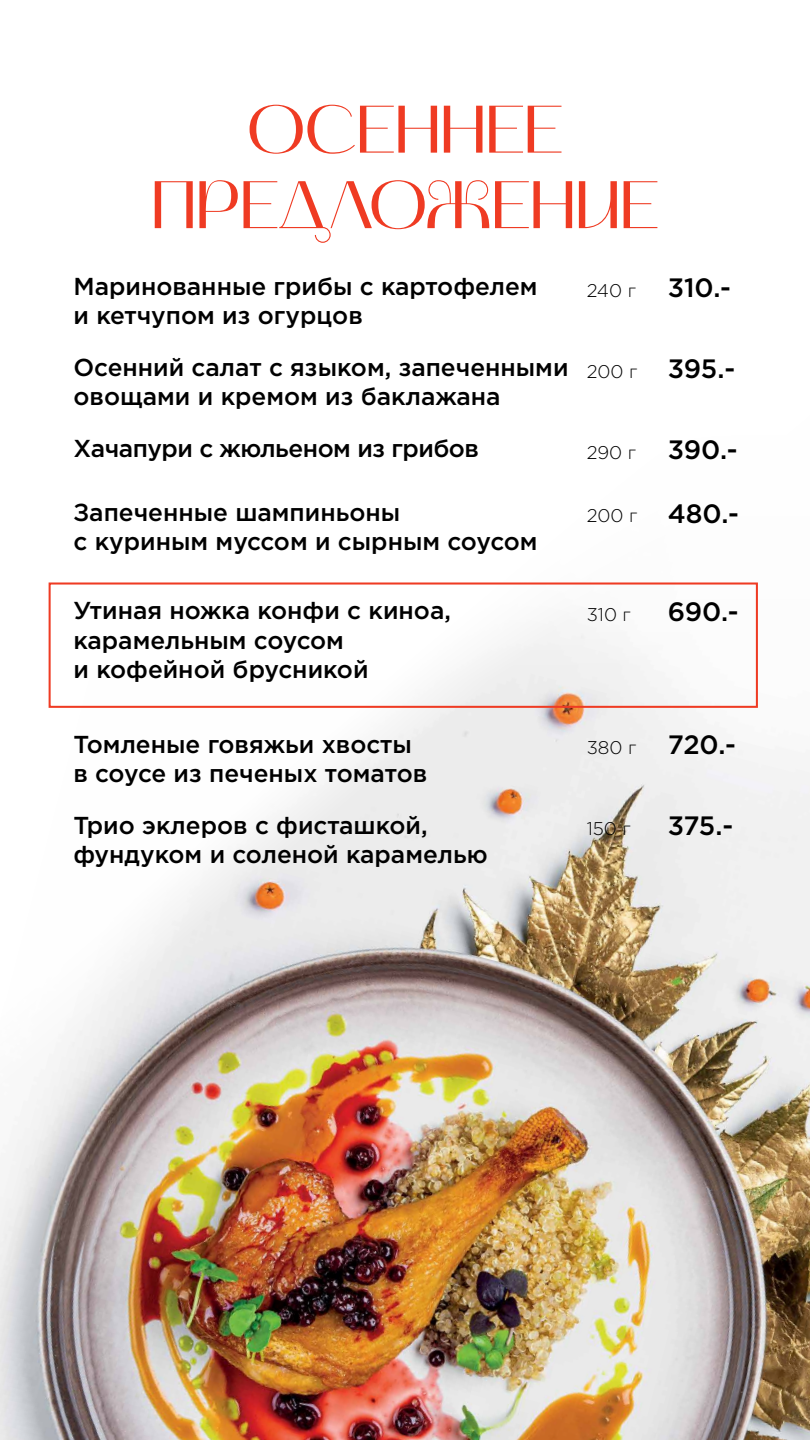
<style>
.page{position:relative;width:810px;height:1440px;background:#fff}
.page>*{position:absolute;margin:0;border:0;box-sizing:border-box;transform-origin:0 0}
.t1{font:300 67.35px/75.5px "Mak";color:#ef3b23;text-align:center}
.t2{font:500 26.55px "Gotham Pro";letter-spacing:-.01em;color:#000}
.t3{font:500 24.53px/29.4px "Gotham Pro";color:#000}
.t4{font:500 24.53px "Gotham Pro";letter-spacing:-.02em;color:#000}
.t5{font:300 18.38px "Gotham Pro";color:#000}
.s1{font-weight:300;font-size:18.38px}
</style>
<div class="page">
<img style="left:0;top:582px;width:810px;height:858px">
<div style="left:49px;top:582px;width:709px;height:126px;border:2px solid #ef3b23"></div>
<h1 class="t1" style="left:151px;top:94px;width:509px">ОСЕННЕЕ<br>ПРЕДЛОЖЕНИЕ</h1>
<p class="t3" style="left:73px;top:272px;width:466px;line-height:28.6px">Маринованные грибы с картофелем и кетчупом из огурцов</p>
<p class="t2" style="left:587px;top:272px;width:146px"><span class="s1">240 г</span> 310.-</p>
<p class="t3" style="left:73px;top:353px;width:497px;line-height:28.6px">Осенний салат с языком, запеченными овощами и кремом из баклажана</p>
<p class="t2" style="left:587px;top:353px;width:150px"><span class="s1">200 г</span> 395.-</p>
<p class="t4" style="left:73px;top:435px;width:407px">Хачапури с жюльеном из грибов</p>
<p class="t2" style="left:587px;top:434px;width:153px"><span class="s1">290 г</span> 390.-</p>
<p class="t3" style="left:73px;top:498px;width:466px;line-height:28.6px">Запеченные шампиньоны<br>с куриным муссом и сырным соусом</p>
<p class="t2" style="left:587px;top:498px;width:154px"><span class="s1">200 г</span> 480.-</p>
<p class="t3" style="left:73px;top:596px;width:379px">Утиная ножка конфи с киноа, карамельным соусом<br>и кофейной брусникой</p>
<p class="t5" style="left:587px;top:604px;width:46px">310 г</p>
<p class="t2" style="left:668px;top:596px;width:73px">690.-</p>
<p class="t3" style="left:73px;top:729px;width:355px">Томленые говяжьи хвосты в соусе из печеных томатов</p>
<p class="t2" style="left:587px;top:730px;width:151px"><span class="s1">380 г</span> 720.-</p>
<p class="t3" style="left:73px;top:810px;width:416px">Трио эклеров с фисташкой, фундуком и соленой карамелью</p>
<p class="t5" style="left:587px;top:818px;width:46px">150 г</p>
<p class="t2" style="left:668px;top:811px;width:67px">375.-</p>
</div>
